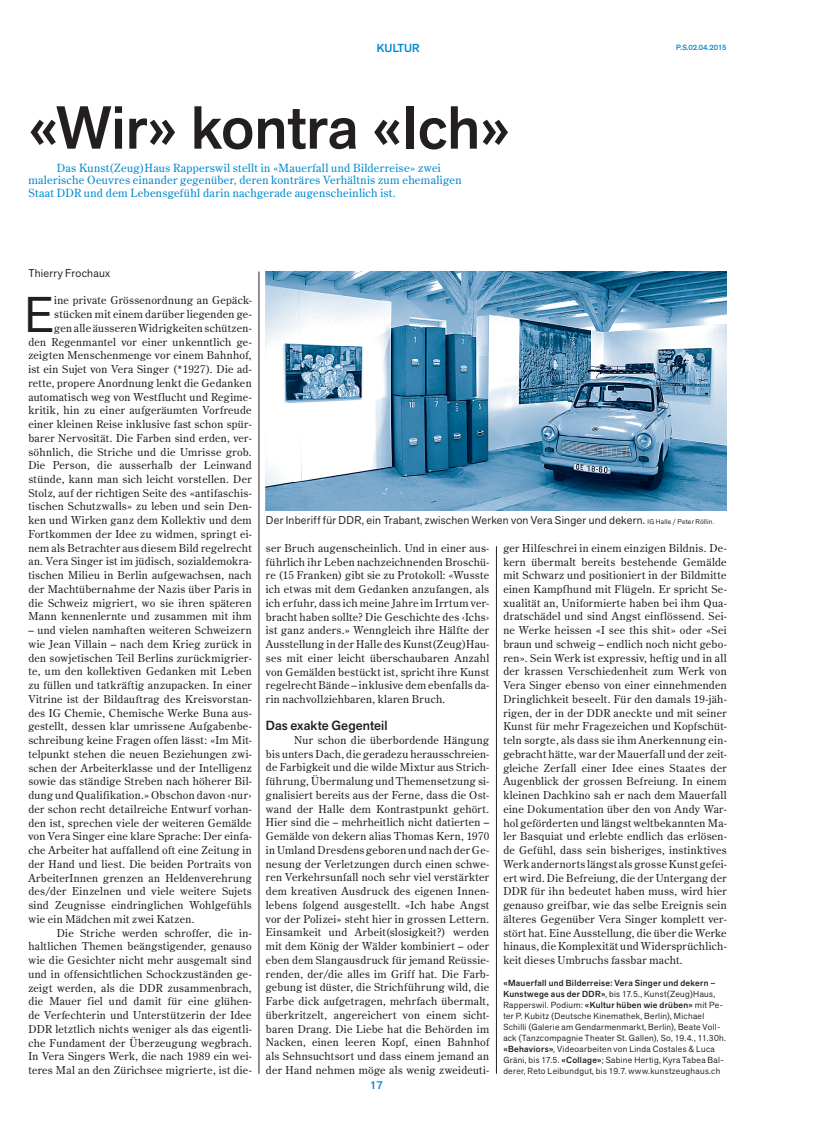
<style>
.page{position:relative;width:833px;height:1134px;background:#fff}
.page>*{position:absolute;margin:0;border:0;box-sizing:border-box;transform-origin:0 0}
.t1{font:500 60px "Akzid Grtsk Next";color:#231f20}
.t2{font:49.75px "Akzid Grtsk Next";color:#231f20}
.t3{font:500 13.12px "Akzid Grtsk Next";letter-spacing:.005em;color:#231f20}
.t4{font:500 11.5px "Akzid Grtsk Next";letter-spacing:.01em;color:#0089cf}
.t5{font:11.25px/12.5px "Century Old Style Std";letter-spacing:.025em;color:#0089cf}
.t6{font:500 11.25px "Akzid Grtsk Next";color:#0089cf}
.t7{font:11.12px "Akzid Grtsk Next";letter-spacing:.02em;color:#231f20}
.t8{font:10.75px/13.8px "Century Old Style Std";letter-spacing:.025em;color:#231f20;text-align:justify}
.t9{font:8.75px/11px "Akzid Grtsk Next";letter-spacing:.035em;color:#231f20}
.t10{font:500 7.5px "Akzid Grtsk Next";color:#0089cf}
.s1{font-size:6.88px}
.s2{font-weight:500}
</style>
<div class="page">
<hr style="left:496px;top:546px;width:1px;height:528px;background:#231f20">
<hr style="left:259px;top:272px;width:1px;height:802px;background:#231f20">
<img style="left:266px;top:272px;width:460px;height:238px">
<p class="t4" style="left:377px;top:41px;width:44px">kultur</p>
<p class="t10" style="left:676px;top:42px;width:52px">P.S.02.04.2015</p>
<h1 class="t1" style="left:28px;top:89px;width:483px">«Wir» kontra «Ich»</h1>
<p class="t5" style="left:28px;top:161px;width:435px;text-indent:28px">Das Kunst(Zeug)Haus Rapperswil stellt in «Mauerfall und Bilderreise» zwei malerische Oeuvres einander gegenüber, deren konträres Verhältnis zum ehemaligen<br>Staat DDR und dem Lebensgefühl darin nachgerade augenscheinlich ist.</p>
<p class="t7" style="left:28px;top:266px;width:83px">Thierry Frochaux</p>
<h2 class="t2" style="left:25px;top:282px;width:31px">E</h2>
<p class="t8" style="left:28px;top:293px;width:225px;text-align:right">ine private Grössenordnung an Gepäck&shy;stücken mit einem darüber liegenden ge-<br>gen alle äusseren Widrigkeiten schützen-<br>den Regenmantel vor einer unkenntlich ge&shy;zeigten Menschenmenge vor einem Bahnhof, ist ein Sujet von Vera Singer (*1927). Die ad&shy;rette, propere Anordnung lenkt die Gedanken automatisch weg von Westflucht und Regime&shy;kritik, hin zu einer aufgeräumten Vorfreude einer kleinen Reise inklusive fast schon spür&shy;barer Nervosität. Die Farben sind erden, ver&shy;söhnlich, die Striche und die Umrisse grob.<br>Die Person, die ausserhalb der Leinwand stünde, kann man sich leicht vorstellen. Der Stolz, auf der richtigen Seite des «antifaschis&shy;tischen Schutzwalls» zu leben und sein Den&shy;ken und Wirken ganz dem Kollektiv und dem Fortkommen der Idee zu widmen, springt ei&shy;nem als Betrachter aus diesem Bild regelrecht an. Vera Singer ist im jüdisch, sozialdemokra&shy;tischen Milieu in Berlin aufgewachsen, nach der Machtübernahme der Nazis über Paris in die Schweiz migriert, wo sie ihren späteren Mann kennenlernte und zusammen mit ihm</p>
<p class="t8" style="left:28px;top:623px;width:225px">– und vielen namhaften weiteren Schweizern wie Jean Villain – nach dem Krieg zurück in den sowjetischen Teil Berlins zurückmigrier&shy;te, um den kollektiven Gedanken mit Leben zu füllen und tatkräftig anzupacken. In einer Vitrine ist der Bildauftrag des Kreisvorstan&shy;des IG Chemie, Chemische Werke Buna aus&shy;gestellt, dessen klar umrissene Aufgabenbe&shy;schreibung keine Fragen offen lässt: «Im Mit&shy;telpunkt stehen die neuen Beziehungen zwi&shy;schen der Arbeiterklasse und der Intelligenz sowie das ständige Streben nach höherer Bil&shy;dung und Qualifikation.» Obschon davon ‹nur› der schon recht detailreiche Entwurf vorhan&shy;den ist, sprechen viele der weiteren Gemälde von Vera Singer eine klare Sprache: Der einfa&shy;che Arbeiter hat auffallend oft eine Zeitung in der Hand und liest. Die beiden Portraits von ArbeiterInnen grenzen an Heldenverehrung des/der Einzelnen und viele weitere Sujets sind Zeugnisse eindringlichen Wohlgefühls wie ein Mädchen mit zwei Katzen.</p>
<p class="t8" style="left:28px;top:926px;width:225px;text-indent:28px">Die Striche werden schroffer, die in&shy;haltlichen Themen beängstigender, genauso wie die Gesichter nicht mehr ausgemalt sind und in offensichtlichen Schockzuständen ge&shy;zeigt werden, als die DDR zusammenbrach, die Mauer fiel und damit für eine glühen&shy;de Verfechterin und Unterstützerin der Idee DDR letztlich nichts weniger als das eigentli&shy;che Fundament der Überzeugung wegbrach.<br>In Vera Singers Werk, die nach 1989 ein wei&shy;teres Mal an den Zürichsee migrierte, ist die-</p>
<p class="t7" style="left:266px;top:513px;width:450px">Der Inberiff für DDR, ein Trabant, zwischen Werken von Vera Singer und dekern. <span class="s1">IG Halle / Peter Röllin.</span></p>
<p class="t8" style="left:266px;top:541px;width:225px">ser Bruch augenscheinlich. Und in einer aus&shy;führlich ihr Leben nachzeichnenden Broschü&shy;re (15 Franken) gibt sie zu Protokoll: «Wusste ich etwas mit dem Gedanken anzufangen, als ich erfuhr, dass ich meine Jahre im Irrtum ver&shy;bracht haben sollte? Die Geschichte des ‹Ichs› ist ganz anders.» Wenngleich ihre Hälfte der Ausstellung in der Halle des Kunst(Zeug)Hau&shy;ses mit einer leicht überschaubaren Anzahl von Gemälden bestückt ist, spricht ihre Kunst regelrecht Bände – inklusive dem ebenfalls da&shy;rin nachvollziehbaren, klaren Bruch.</p>
<p class="t3" style="left:266px;top:717px;width:123px">Das exakte Gegenteil</p>
<p class="t8" style="left:266px;top:733px;width:225px;text-indent:28px">Nur schon die überbordende Hängung bis unters Dach, die geradezu herausschreien&shy;de Farbigkeit und die wilde Mixtur aus Strich&shy;führung, Übermalung und Themensetzung si&shy;gnalisiert bereits aus der Ferne, dass die Ost&shy;wand der Halle dem Kontrastpunkt gehört.<br>Hier sind die – mehrheitlich nicht datierten – Gemälde von dekern alias Thomas Kern, 1970 in Umland Dresdens geboren und nach der Ge&shy;nesung der Verletzungen durch einen schwe&shy;ren Verkehrsunfall noch sehr viel verstärkter dem kreativen Ausdruck des eigenen Innen&shy;lebens folgend ausgestellt. «Ich habe Angst vor der Polizei» steht hier in grossen Lettern.<br>Einsamkeit und Arbeit(slosigkeit?) werden mit dem König der Wälder kombiniert – oder eben dem Slangausdruck für jemand Reüssie&shy;renden, der/die alles im Griff hat. Die Farb&shy;gebung ist düster, die Strichführung wild, die Farbe dick aufgetragen, mehrfach übermalt, überkritzelt, angereichert von einem sicht&shy;baren Drang. Die Liebe hat die Behörden im Nacken, einen leeren Kopf, einen Bahnhof als Sehnsuchtsort und dass einem jemand an der Hand nehmen möge als wenig zweideuti-</p>
<p class="t6" style="left:370px;top:1078px;width:14px">17</p>
<p class="t8" style="left:503px;top:541px;width:225px">ger Hilfeschrei in einem einzigen Bildnis. De&shy;kern übermalt bereits bestehende Gemälde mit Schwarz und positioniert in der Bildmitte einen Kampfhund mit Flügeln. Er spricht Se&shy;xualität an, Uniformierte haben bei ihm Qua&shy;dratschädel und sind Angst einflössend. Sei&shy;ne Werke heissen «I see this shit» oder «Sei braun und schweig – endlich noch nicht gebo&shy;ren». Sein Werk ist expressiv, heftig und in all der krassen Verschiedenheit zum Werk von Vera Singer ebenso von einer einnehmenden Dringlichkeit beseelt. Für den damals 19-jäh&shy;rigen, der in der DDR aneckte und mit seiner Kunst für mehr Fragezeichen und Kopfschüt&shy;teln sorgte, als dass sie ihm Anerkennung ein&shy;gebracht hätte, war der Mauerfall und der zeit&shy;gleiche Zerfall einer Idee eines Staates der Augenblick der grossen Befreiung. In einem kleinen Dachkino sah er nach dem Mauerfall eine Dokumentation über den von Andy War&shy;hol geförderten und längst weltbekannten Ma&shy;ler Basquiat und erlebte endlich das erlösen&shy;de Gefühl, dass sein bisheriges, instinktives Werk andernorts längst als grosse Kunst gefei&shy;ert wird. Die Befreiung, die der Untergang der DDR für ihn bedeutet haben muss, wird hier genauso greifbar, wie das selbe Ereignis sein älteres Gegenüber Vera Singer komplett ver&shy;stört hat. Eine Ausstellung, die über die Werke hinaus, die Komplexität und Widersprüchlich&shy;keit dieses Umbruchs fassbar macht.</p>
<p class="t9" style="left:503px;top:978px;width:224px"><span class="s2">«Mauerfall und Bilderreise: Vera Singer und dekern – Kunstwege aus der DDR»</span>, bis 17.5., Kunst(Zeug)Haus, Rapperswil. Podium: <span class="s2">«Kultur hüben wie drüben»</span> mit Pe&shy;ter P. Kubitz (Deutsche Kinemathek, Berlin), Michael Schilli (Galerie am Gendarmenmarkt, Berlin), Beate Voll&shy;ack (Tanzcompagnie Theater St. Gallen), So, 19.4., 11.30h. <span class="s2">«Behaviors»</span>, Videoarbeiten von Linda Costales &amp; Luca Gräni, bis 17.5. <span class="s2">«Collage»</span>; Sabine Hertig, Kyra Tabea Bal&shy;derer, Reto Leibundgut, bis 19.7. www.kunstzeughaus.ch</p>
</div>
